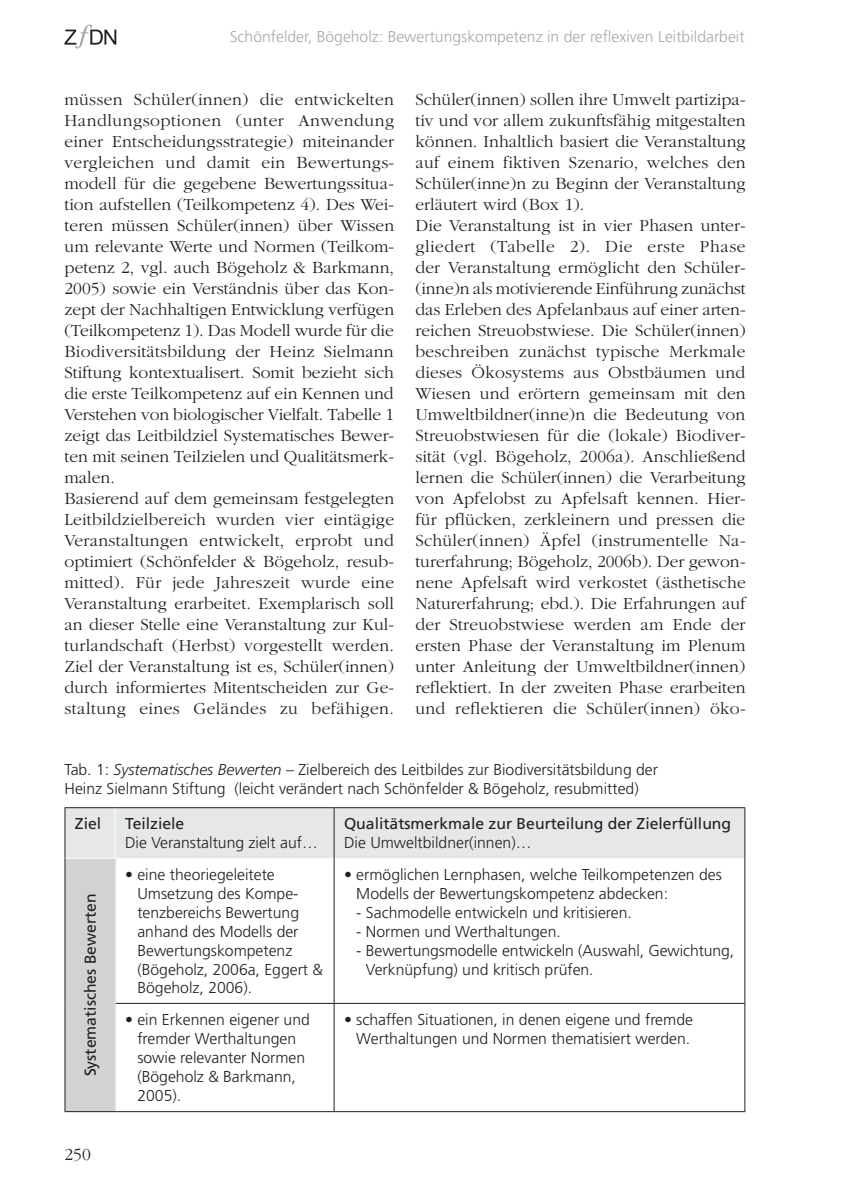
<style>
.page{position:relative;width:844px;height:1191px;background:#fff}
.page>*{position:absolute;margin:0;border:0;box-sizing:border-box;transform-origin:0 0}
.t1{font:300 17.5px/21px "Garamond";color:#231f20}
.t2{font:300 15.75px/18.9px "Frutiger LT";color:#231f20}
.t3{font:15.75px "Frutiger LT";color:#231f20}
.t4{font:300 15.75px "Frutiger LT";color:#a8a9ad}
.s1{font-style:italic}
</style>
<div class="page">
<svg style="left:64px;top:24px;width:52px;height:25px"></svg>
<div style="left:65px;top:808px;width:679px;height:50px;background:#e6e7e9"></div>
<div style="left:65px;top:858px;width:50px;height:253px;background:#d1d2d4"></div>
<hr style="left:333px;top:808px;width:1px;height:50px;background:#231f20">
<hr style="left:333px;top:858px;width:1px;height:145px;background:#231f20">
<hr style="left:116px;top:1003px;width:218px;height:1px;background:#231f20">
<hr style="left:334px;top:1003px;width:411px;height:1px;background:#231f20">
<hr style="left:333px;top:1003px;width:1px;height:108px;background:#231f20">
<hr style="left:115px;top:858px;width:1px;height:145px;background:#e6e7e9">
<hr style="left:115px;top:1003px;width:1px;height:108px;background:#e6e7e9">
<hr style="left:115px;top:808px;width:1px;height:50px;background:#fff">
<hr style="left:65px;top:858px;width:51px;height:1px;background:#fff">
<hr style="left:64px;top:807px;width:51px;height:1px;background:#231f20">
<hr style="left:64px;top:808px;width:1px;height:50px;background:#231f20">
<hr style="left:115px;top:807px;width:219px;height:1px;background:#231f20">
<hr style="left:334px;top:807px;width:411px;height:1px;background:#231f20">
<hr style="left:744px;top:808px;width:1px;height:50px;background:#231f20">
<hr style="left:64px;top:858px;width:1px;height:145px;background:#231f20">
<hr style="left:64px;top:1003px;width:1px;height:108px;background:#231f20">
<hr style="left:64px;top:1111px;width:51px;height:1px;background:#231f20">
<hr style="left:744px;top:858px;width:1px;height:145px;background:#231f20">
<hr style="left:744px;top:1003px;width:1px;height:108px;background:#231f20">
<hr style="left:115px;top:1111px;width:219px;height:1px;background:#231f20">
<hr style="left:334px;top:1111px;width:411px;height:1px;background:#231f20">
<p class="t4" style="left:230px;top:27px;width:516px">Schönfelder, Bögeholz: Bewertungskompetenz in der reflexiven Leitbildarbeit</p>
<p class="t1" style="left:64px;top:89px;width:331px">müssen Schüler(innen) die entwickelten Handlungsoptionen (unter Anwendung einer Entscheidungsstrategie) miteinander vergleichen und damit ein Bewertungs&shy;modell für die gegebene Bewertungssitua&shy;tion aufstellen (Teilkompetenz 4). Des Wei&shy;teren müssen Schüler(innen) über Wissen um relevante Werte und Normen (Teilkom&shy;petenz 2, vgl. auch Bögeholz &amp; Barkmann, 2005) sowie ein Verständnis über das Kon&shy;zept der Nachhaltigen Entwicklung verfügen (Teilkompetenz 1). Das Modell wurde für die Biodiversitätsbildung der Heinz Sielmann Stiftung kontextualisert. Somit bezieht sich die erste Teilkompetenz auf ein Kennen und Verstehen von biologischer Vielfalt. Tabelle 1 zeigt das Leitbildziel Systematisches Bewer&shy;ten mit seinen Teilzielen und Qualitätsmerk&shy;malen.<br>Basierend auf dem gemeinsam festgelegten Leitbildzielbereich wurden vier eintägige Veranstaltungen entwickelt, erprobt und optimiert (Schönfelder &amp; Bögeholz, resub&shy;mitted). Für jede Jahreszeit wurde eine Veranstaltung erarbeitet. Exemplarisch soll an dieser Stelle eine Veranstaltung zur Kul&shy;turlandschaft (Herbst) vorgestellt werden.<br>Ziel der Veranstaltung ist es, Schüler(innen) durch informiertes Mitentscheiden zur Ge&shy;staltung eines Geländes zu befähigen.</p>
<p class="t1" style="left:415px;top:89px;width:332px">Schüler(innen) sollen ihre Umwelt partizipa&shy;tiv und vor allem zukunftsfähig mitgestalten können. Inhaltlich basiert die Veranstaltung auf einem fiktiven Szenario, welches den Schüler(inne)n zu Beginn der Veranstaltung erläutert wird (Box 1).<br>Die Veranstaltung ist in vier Phasen unter&shy;gliedert (Tabelle 2). Die erste Phase der Veranstaltung ermöglicht den Schüler-(inne)n als motivierende Einführung zunächst das Erleben des Apfelanbaus auf einer arten&shy;reichen Streuobstwiese. Die Schüler(innen) beschreiben zunächst typische Merkmale dieses Ökosystems aus Obstbäumen und Wiesen und erörtern gemeinsam mit den Umweltbildner(inne)n die Bedeutung von Streuobstwiesen für die (lokale) Biodiver&shy;sität (vgl. Bögeholz, 2006a). Anschließend lernen die Schüler(innen) die Verarbeitung von Apfelobst zu Apfelsaft kennen. Hier&shy;für pflücken, zerkleinern und pressen die Schüler(innen) Äpfel (instrumentelle Na&shy;turerfahrung; Bögeholz, 2006b). Der gewon&shy;nene Apfelsaft wird verkostet (ästhetische Naturerfahrung; ebd.). Die Erfahrungen auf der Streuobstwiese werden am Ende der ersten Phase der Veranstaltung im Plenum unter Anleitung der Umweltbildner(innen) reflektiert. In der zweiten Phase erarbeiten und reflektieren die Schüler(innen) öko-</p>
<p class="t2" style="left:64px;top:760px;width:595px">Tab. 1: <span class="s1">Systematisches Bewerten</span> – Zielbereich des Leitbildes zur Biodiversitätsbildung der<br>Heinz Sielmann Stiftung (leicht verändert nach Schönfelder &amp; Bögeholz, resubmitted)</p>
<p class="t3" style="left:75px;top:814px;width:28px">Ziel</p>
<p class="t3" style="left:125px;top:814px;width:61px">Teilziele</p>
<p class="t2" style="left:125px;top:833px;width:194px">Die Veranstaltung zielt auf…</p>
<p class="t3" style="left:344px;top:814px;width:388px">Qualitätsmerkmale zur Beurteilung der Zielerfüllung</p>
<p class="t2" style="left:344px;top:833px;width:189px">Die Umweltbildner(innen)…</p>
<p class="t3" style="left:81px;top:1076px;width:184px;rotate:-90deg">Systematisches Bewerten</p>
<p class="t1" style="left:64px;top:1143px;width:28px">250</p>
<p class="t2" style="left:137px;top:865px;width:187px;text-indent:-12px">• eine theoriegeleitete<br>Umsetzung des Kompe&shy;tenzbereichs Bewertung anhand des Modells der<br>Bewertungskompetenz (Bögeholz, 2006a, Eggert &amp;<br>Bögeholz, 2006).</p>
<p class="t2" style="left:356px;top:865px;width:367px;text-indent:-12px">• ermöglichen Lernphasen, welche Teilkompetenzen des<br>Modells der Bewertungskompetenz abdecken:</p>
<p class="t2" style="left:356px;top:903px;width:277px">- Sachmodelle entwickeln und kritisieren.</p>
<p class="t2" style="left:356px;top:922px;width:206px">- Normen und Werthaltungen.</p>
<p class="t2" style="left:366px;top:941px;width:370px;text-indent:-10px">- Bewertungsmodelle entwickeln (Auswahl, Gewichtung,<br>Verknüpfung) und kritisch prüfen.</p>
<p class="t2" style="left:137px;top:1010px;width:174px;text-indent:-12px">• ein Erkennen eigener und fremder Werthaltungen sowie relevanter Normen (Bögeholz &amp; Barkmann,<br>2005).</p>
<p class="t2" style="left:344px;top:1010px;width:350px;text-align:right">• schaffen Situationen, in denen eigene und fremde<br>Werthaltungen und Normen thematisiert werden.</p>
</div>
